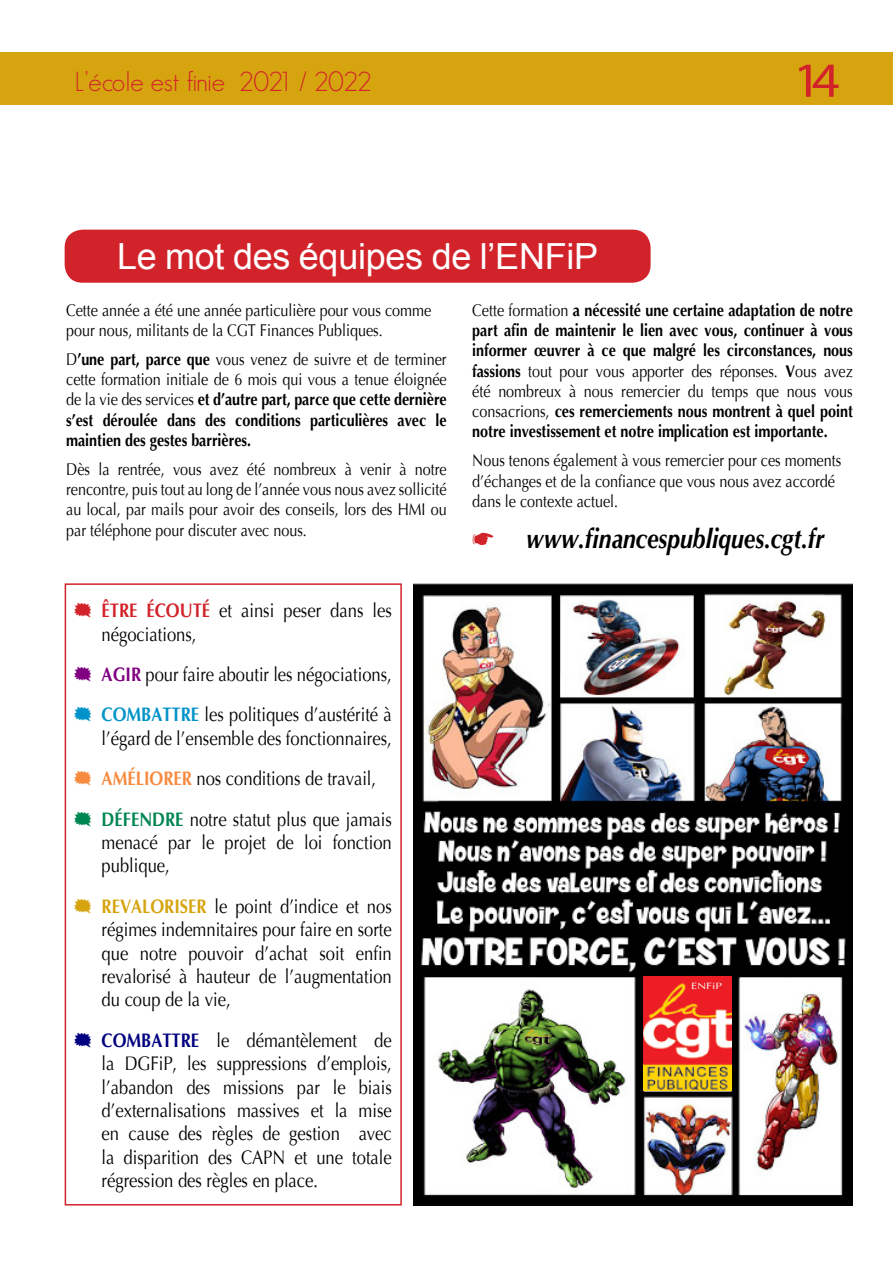
<style>
.page{position:relative;width:893px;height:1263px;background:#fff}
.page>*{position:absolute;margin:0;border:0;box-sizing:border-box;transform-origin:0 0}
.t1{font:49.35px "Myriad Pro";color:#d2232a;scale:1.11 1}
.t2{font:36px "Arial";letter-spacing:-.01em;color:#fff}
.t3{font:italic 700 27px "Optima";color:#000;scale:.85 1}
.t4{font:300 27px "Geosans";letter-spacing:-.025em;color:#d2232a}
.t5{font:19.5px/23.4px "Optima";color:#000;scale:.85 1}
.t6{font:700 19.5px "Optima";color:#d6a40e;scale:.85 1}
.t7{font:700 19.5px "Optima";color:#000080;scale:.85 1}
.t8{font:700 19.5px "Optima";color:#d2232a;scale:.85 1}
.t9{font:700 16.8px/20.2px "Optima";color:#000;text-align:justify;scale:.85 1}
.t10{font:16.8px/20.2px "Optima";color:#000;scale:.85 1}
.t11{font:9px "Optima";color:#fff;scale:1.31 1}
.s1{font-weight:400}
.s2{font-weight:700;color:#d2232a}
.s3{font-weight:700;color:#810081}
.s4{font-weight:700;color:#0092c8}
.s5{font-weight:700;color:#f68b3f}
.s6{font-weight:700;color:#008651}
</style>
<div class="page">
<div style="left:0;top:52px;width:893px;height:53px;background:#d6a40e"></div>
<div style="left:65px;top:583px;width:337px;height:622px;border:2px solid #d2232a"></div>
<div style="left:65px;top:230px;width:586px;height:53px;background:#d2232a;border-radius:18px"></div>
<img style="left:413px;top:583px;width:440px;height:622px">
<img style="left:644px;top:976px;width:87px;height:114px">
<h3 class="t4" style="left:75px;top:67px;width:298px">l’école est finie 2021 / 2022</h3>
<h1 class="t1" style="left:793px;top:50px;width:44px">14</h1>
<h2 class="t2" style="left:117px;top:233px;width:483px">Le mot des équipes de l’ENFiP</h2>
<p class="t10" style="left:66px;top:300px;width:431px">Cette année a été une année particulière pour vous comme pour nous, militants de la CGT Finances Publiques.</p>
<p class="t9" style="left:66px;top:349px;width:449px"><span class="s1">D</span>’une part, parce que <span class="s1">vous venez de suivre et de terminer cette formation initiale de 6 mois qui vous a tenue éloignée de la vie des services</span> et d’autre part, parce que cette dernière s’est déroulée dans des conditions particulières avec le maintien des gestes barrières.</p>
<p class="t10" style="left:66px;top:459px;width:449px;text-align:justify">Dès la rentrée, vous avez été nombreux à venir à notre rencontre, puis tout au long de l’année vous nous avez sollicité au local, par mails pour avoir des conseils, lors des HMI ou par téléphone pour discuter avec nous.</p>
<p class="t5" style="left:102px;top:599px;width:343px;text-indent:45px"><span class="s2">écouté</span> et ainsi peser dans les négociations,</p>
<p class="t5" style="left:102px;top:655px;width:343px;line-height:40.3px"><span class="s3">Agir</span> pour faire aboutir les négociations,<br><span class="s4">Combattre</span></p>
<p class="t8" style="left:102px;top:599px;width:22px">Être</p>
<p class="t5" style="left:102px;top:703px;width:343px;text-align:right">les politiques d’austérité à<br>l’égard de l’ensemble des fonctionnaires,</p>
<p class="t5" style="left:102px;top:759px;width:324px;line-height:40.3px"><span class="s5">Améliorer</span> nos conditions de travail,<br><span class="s6">Défendre</span></p>
<p class="t5" style="left:102px;top:808px;width:343px;text-align:justify;text-indent:88px">notre statut plus que jamais menacé par le projet de loi fonction publique,</p>
<p class="t6" style="left:102px;top:895px;width:25px">Reval</p>
<p class="t6" style="left:150px;top:895px;width:28px">oriser</p>
<p class="t5" style="left:102px;top:895px;width:343px;text-align:justify;text-indent:113px">le point d’indice et nos régimes indemnitaires pour faire en sorte que notre pouvoir d’achat soit enfin revalorisé à hauteur de l’augmentation du coup de la vie,</p>
<p class="t7" style="left:102px;top:1029px;width:43px">Combattre</p>
<p class="t5" style="left:102px;top:1029px;width:343px;text-align:justify;text-indent:115px">le démantèlement de la DGFiP, les suppressions d’emplois, l’abandon des missions par le biais d’externalisations massives et la mise en cause des règles de gestion avec la disparition des CAPN et une totale régression des règles en place.</p>
<p class="t9" style="left:472px;top:300px;width:449px"><span class="s1">Cette formation</span> a nécessité une certaine adaptation de notre part afin de maintenir le lien avec vous, continuer à vous informer œuvrer à ce que malgré les circonstances, nous fassions <span class="s1">tout pour vous apporter des réponses.</span> V<span class="s1">ous avez été nombreux à nous remercier du temps que nous vous consacrions,</span> ces remerciements nous montrent à quel point notre investissement et notre implication est importante.</p>
<p class="t10" style="left:472px;top:451px;width:436px">Nous tenons également à vous remercier pour ces moments d’échanges et de la confiance que vous nous avez accordé dans le contexte actuel.</p>
<h3 class="t3" style="left:526px;top:522px;width:352px">www.financespubliques.cgt.fr</h3>
<p class="t11" style="left:691px;top:981px;width:25px">ENFiP</p>
</div>
